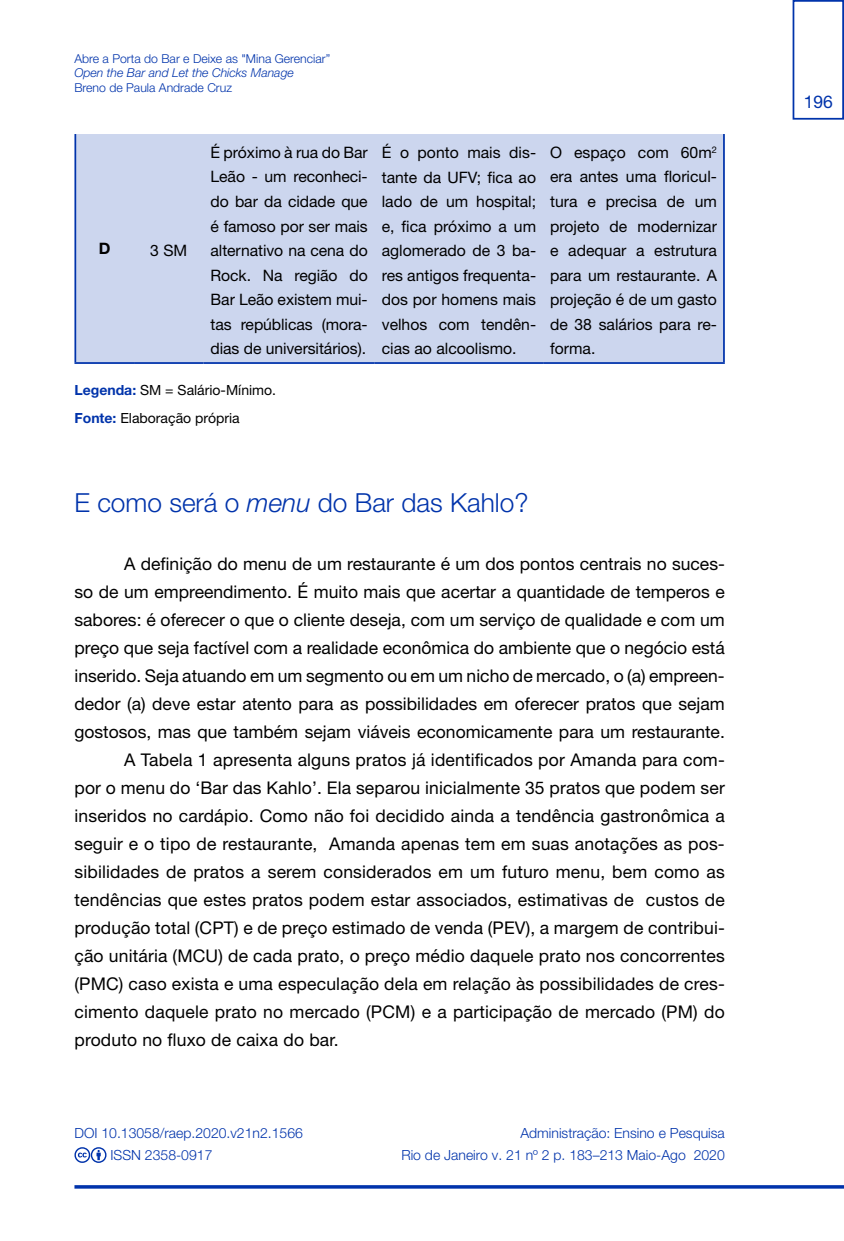
<style>
.page{position:relative;width:844px;height:1241px;background:#fff}
.page>*{position:absolute;margin:0;border:0;box-sizing:border-box;transform-origin:0 0}
.t1{font:300 26.25px "Helvetica Neue";color:#0033ab}
.t2{font:17.5px "Helvetica Neue";letter-spacing:.01em;color:#000}
.t3{font:17.5px "Helvetica Neue";color:#0033ab}
.t4{font:15.75px/24.5px "Helvetica Neue";color:#000;text-align:justify}
.t5{font:700 15.75px "Helvetica Neue";color:#000}
.t6{font:300 14px/21.7px "Helvetica Neue";color:#0033ab;text-align:right}
.t7{font:14px/28px "Helvetica Neue";color:#000}
.t8{font:300 12.25px "Helvetica Neue";color:#0033ab}
.t9{font:italic 300 12.25px "Helvetica Neue";color:#0033ab}
.s1{font-weight:700;color:#0033ab}
.s2{font-style:italic}
</style>
<div class="page">
<svg style="left:74px;top:1185px;width:769px;height:3px;fill:#0033ab"></svg>
<svg style="left:74px;top:1147px;width:32px;height:15px"></svg>
<div style="left:792px;top:0;width:51px;height:120px;border:2px solid #0033ab"></div>
<div style="left:76px;top:134px;width:647px;height:228px;background:#ccd6ee"></div>
<hr style="left:74px;top:134px;width:2px;height:228px;background:#0033ab">
<hr style="left:723px;top:134px;width:1px;height:228px;background:#0033ab">
<hr style="left:74px;top:362px;width:60px;height:2px;background:#0033ab">
<hr style="left:134px;top:362px;width:69px;height:2px;background:#0033ab">
<hr style="left:203px;top:362px;width:171px;height:2px;background:#0033ab">
<hr style="left:374px;top:362px;width:169px;height:2px;background:#0033ab">
<hr style="left:543px;top:362px;width:181px;height:2px;background:#0033ab">
<p class="t8" style="left:74px;top:48px;width:257px">Abre a Porta do Bar e Deixe as "Mina Gerenciar”</p>
<p class="t9" style="left:74px;top:63px;width:221px">Open the Bar and Let the Chicks Manage</p>
<p class="t8" style="left:74px;top:78px;width:159px">Breno de Paula Andrade Cruz</p>
<p class="t4" style="left:210px;top:141px;width:159px">É próximo à rua do Bar Leão - um reconheci&shy;do bar da cidade que é famoso por ser mais alternativo na cena do Rock. Na região do Bar Leão existem mui&shy;tas repúblicas (mora&shy;dias de universitários).</p>
<p class="t4" style="left:381px;top:141px;width:156px">É o ponto mais dis&shy;tante da UFV; fica ao lado de um hospital; e, fica próximo a um aglomerado de 3 ba&shy;res antigos frequenta&shy;dos por homens mais velhos com tendên&shy;cias ao alcoolismo.</p>
<p class="t4" style="left:550px;top:141px;width:168px">O espaço com 60m<sup>2 </sup>era antes uma floricul&shy;tura e precisa de um projeto de modernizar e adequar a estrutura para um restaurante. A projeção é de um gasto de 38 salários para re&shy;forma.</p>
<p class="t7" style="left:74px;top:376px;width:203px"><span class="s1">Legenda:</span> SM = Salário-Mínimo.<br><span class="s1">Fonte:</span> Elaboração própria</p>
<p class="t5" style="left:99px;top:239px;width:13px">D</p>
<p class="t4" style="left:150px;top:239px;width:39px">3 SM</p>
<h1 class="t1" style="left:74px;top:481px;width:455px">E como será o <span class="s2">menu</span> do Bar das Kahlo?</h1>
<p class="t2" style="left:124px;top:550px;width:602px">A definição do menu de um restaurante é um dos pontos centrais no suces-</p>
<p class="t2" style="left:74px;top:578px;width:651px">so de um empreendimento. É muito mais que acertar a quantidade de temperos e</p>
<p class="t2" style="left:74px;top:606px;width:651px">sabores: é oferecer o que o cliente deseja, com um serviço de qualidade e com um</p>
<p class="t2" style="left:74px;top:634px;width:651px">preço que seja factível com a realidade econômica do ambiente que o negócio está</p>
<p class="t2" style="left:74px;top:662px;width:651px">inserido. Seja atuando em um segmento ou em um nicho de mercado, o (a) empreen-</p>
<p class="t2" style="left:74px;top:690px;width:651px">dedor (a) deve estar atento para as possibilidades em oferecer pratos que sejam</p>
<p class="t2" style="left:74px;top:718px;width:651px">gostosos, mas que também sejam viáveis economicamente para um restaurante.</p>
<p class="t2" style="left:124px;top:746px;width:602px">A Tabela 1 apresenta alguns pratos já identificados por Amanda para com-</p>
<p class="t2" style="left:74px;top:774px;width:651px">por o menu do ‘Bar das Kahlo’. Ela separou inicialmente 35 pratos que podem ser</p>
<p class="t2" style="left:74px;top:802px;width:651px">inseridos no cardápio. Como não foi decidido ainda a tendência gastronômica a</p>
<p class="t2" style="left:74px;top:830px;width:651px">seguir e o tipo de restaurante, Amanda apenas tem em suas anotações as pos-</p>
<p class="t2" style="left:74px;top:858px;width:651px">sibilidades de pratos a serem considerados em um futuro menu, bem como as</p>
<p class="t2" style="left:74px;top:886px;width:651px">tendências que estes pratos podem estar associados, estimativas de custos de</p>
<p class="t2" style="left:74px;top:914px;width:651px">produção total (CPT) e de preço estimado de venda (PEV), a margem de contribui-</p>
<p class="t2" style="left:74px;top:942px;width:651px">ção unitária (MCU) de cada prato, o preço médio daquele prato nos concorrentes</p>
<p class="t2" style="left:74px;top:970px;width:651px">(PMC) caso exista e uma especulação dela em relação às possibilidades de cres-</p>
<p class="t2" style="left:74px;top:998px;width:651px">cimento daquele prato no mercado (PCM) e a participação de mercado (PM) do</p>
<p class="t2" style="left:74px;top:1026px;width:266px">produto no fluxo de caixa do bar.</p>
<p class="t6" style="left:110px;top:1120px;width:194px;text-align:left;text-indent:-36px">DOI 10.13058/raep.2020.v21n2.1566<br>ISSN 2358-0917</p>
<p class="t6" style="left:401px;top:1120px;width:325px">Administração: Ensino e Pesquisa<br>Rio de Janeiro v. 21 nº 2 p. 183–213 Maio-Ago 2020</p>
<p class="t3" style="left:803px;top:89px;width:31px">196</p>
</div>
